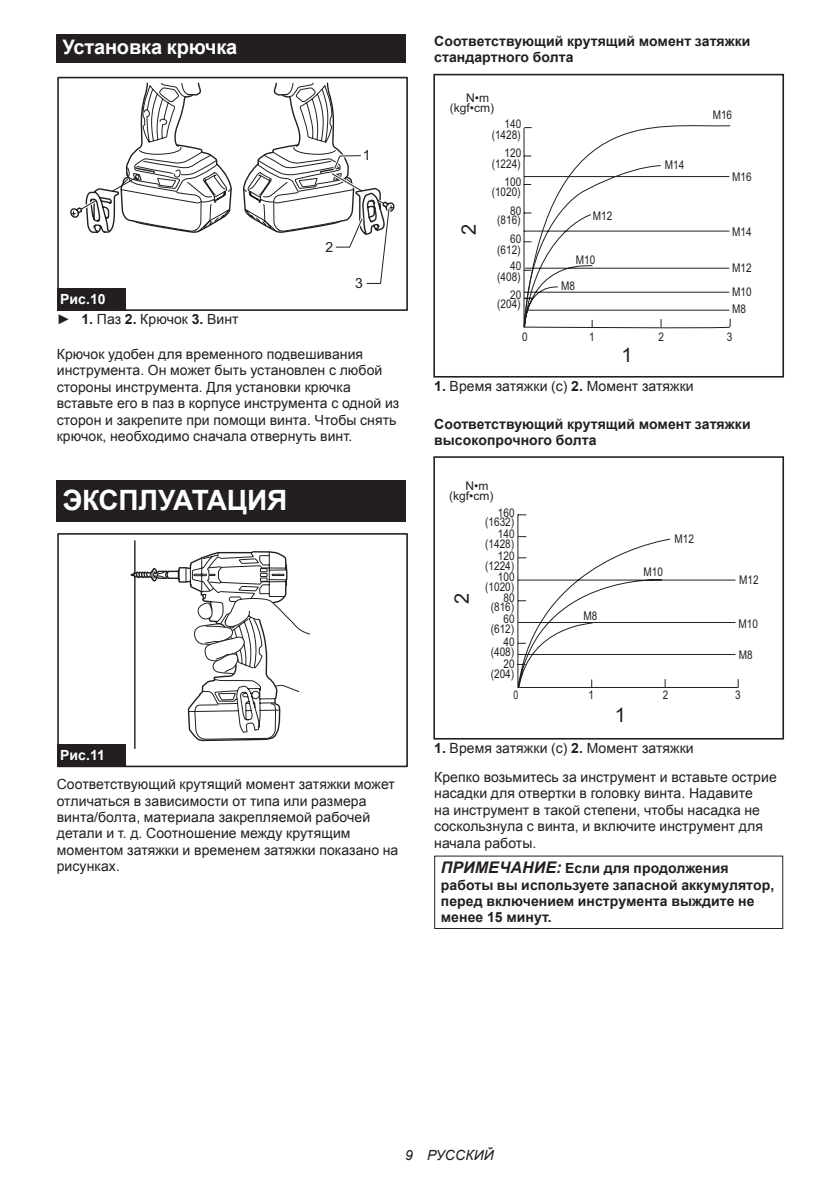
<style>
.page{position:relative;width:840px;height:1191px;background:#fff}
.page>*{position:absolute;margin:0;border:0;box-sizing:border-box;transform-origin:0 0}
.t1{font:700 28px "Arial";letter-spacing:-.01em;color:#fff}
.t2{font:700 20px "Arial";letter-spacing:-.01em;color:#fff}
.t3{font:20px "Arial";color:#231f20}
.t4{font:14px/16.4px "Arial";letter-spacing:.005em;color:#231f20}
.t5{font:700 14px/16.4px "Arial";letter-spacing:.005em;color:#231f20}
.t6{font:italic 14px "Arial";letter-spacing:.005em;color:#231f20}
.t7{font:700 14px "Arial";color:#fff}
.t8{font:12px/10.4px "Arial";color:#231f20;text-align:right;scale:.83 1}
.t9{font:12px/10px "Arial";color:#231f20}
.t10{font:12px "Arial";color:#231f20;scale:.73 1}
.s1{font-weight:700;color:#fff}
.s2{font-weight:700}
.s3{font-style:italic;font-size:16px}
</style>
<div class="page">
<div style="left:57px;top:34px;width:348px;height:29px;background:#231f20"></div>
<div style="left:57px;top:77px;width:350px;height:234px;border:2px solid #231f20"></div>
<svg style="left:70px;top:79px;width:325px;height:205px"></svg>
<div style="left:57px;top:288px;width:68px;height:23px;background:#231f20"></div>
<div style="left:57px;top:480px;width:348px;height:41px;background:#231f20"></div>
<div style="left:57px;top:533px;width:350px;height:234px;border:2px solid #231f20"></div>
<svg style="left:126px;top:533px;width:184px;height:234px"></svg>
<div style="left:57px;top:744px;width:68px;height:23px;background:#231f20"></div>
<svg style="left:523px;top:125px;width:208px;height:202px"></svg>
<div style="left:433px;top:74px;width:350px;height:303px;border:2px solid #231f20"></div>
<svg style="left:517px;top:514px;width:222px;height:174px"></svg>
<div style="left:433px;top:456px;width:350px;height:283px;border:2px solid #231f20"></div>
<div style="left:434px;top:855px;width:348px;height:74px;border:1px solid #231f20"></div>
<h2 class="t2" style="left:62px;top:34px;width:176px">Установка крючка</h2>
<p class="t4" style="left:363px;top:147px;width:9px">1</p>
<p class="t4" style="left:325px;top:239px;width:9px">2</p>
<p class="t4" style="left:355px;top:274px;width:9px">3</p>
<p class="t4" style="left:57px;top:289px;width:183px;line-height:20.2px"><span class="s1">Рис.10<br></span>► <span class="s2">1.</span> Паз <span class="s2">2.</span> Крючок <span class="s2">3.</span> Винт</p>
<p class="t4" style="left:57px;top:346px;width:344px">Крючок удобен для временного подвешивания инструмента. Он может быть установлен с любой стороны инструмента. Для установки крючка вставьте его в паз в корпусе инструмента с одной из сторон и закрепите при помощи винта. Чтобы снять крючок, необходимо сначала отвернуть винт.</p>
<h1 class="t1" style="left:62px;top:482px;width:226px">ЭКСПЛУАТАЦИЯ</h1>
<p class="t7" style="left:60px;top:746px;width:46px">Рис.11</p>
<p class="t4" style="left:57px;top:776px;width:343px">Соответствующий крутящий момент затяжки может отличаться в зависимости от типа или размера винта/болта, материала закрепляемой рабочей детали и т. д. Соотношение между крутящим моментом затяжки и временем затяжки показано на рисунках.</p>
<p class="t5" style="left:434px;top:33px;width:318px">Соответствующий крутящий момент затяжки стандартного болта</p>
<p class="t9" style="left:466px;top:92px;width:24px">N•m</p>
<p class="t9" style="left:449px;top:103px;width:46px">(kgf•cm)</p>
<h2 class="t3" style="left:455px;top:235px;width:13px;rotate:-90deg">2</h2>
<p class="t8" style="left:491px;top:118px;width:37px;line-height:11.4px">140 (1428)</p>
<p class="t8" style="left:504px;top:148px;width:22px">120</p>
<p class="t8" style="left:504px;top:176px;width:22px">100</p>
<p class="t8" style="left:510px;top:206px;width:15px">80</p>
<p class="t8" style="left:510px;top:234px;width:15px">60</p>
<p class="t8" style="left:510px;top:261px;width:15px">40</p>
<p class="t8" style="left:510px;top:290px;width:15px">20</p>
<p class="t8" style="left:491px;top:159px;width:36px">(1224)</p>
<p class="t8" style="left:491px;top:186px;width:36px">(1020)</p>
<p class="t8" style="left:497px;top:215px;width:30px">(816)</p>
<p class="t8" style="left:497px;top:245px;width:30px">(612)</p>
<p class="t8" style="left:497px;top:272px;width:30px">(408)</p>
<p class="t8" style="left:497px;top:299px;width:30px">(204)</p>
<p class="t8" style="left:522px;top:331px;width:8px">0</p>
<p class="t8" style="left:592px;top:211px;width:25px">M12</p>
<p class="t8" style="left:575px;top:254px;width:25px">M10</p>
<p class="t8" style="left:561px;top:281px;width:18px">M8</p>
<p class="t8" style="left:664px;top:160px;width:25px">M14</p>
<p class="t8" style="left:712px;top:110px;width:25px">M16</p>
<p class="t8" style="left:731px;top:171px;width:25px">M16</p>
<p class="t8" style="left:731px;top:227px;width:25px">M14</p>
<p class="t8" style="left:731px;top:256px;width:25px;line-height:24px;text-align:left">M12<br>M10</p>
<p class="t8" style="left:731px;top:304px;width:18px">M8</p>
<p class="t8" style="left:588px;top:331px;width:8px">1</p>
<p class="t8" style="left:658px;top:331px;width:8px">2</p>
<p class="t8" style="left:726px;top:331px;width:8px">3</p>
<h2 class="t3" style="left:621px;top:342px;width:13px">1</h2>
<p class="t4" style="left:434px;top:378px;width:261px"><span class="s2">1.</span> Время затяжки (с) <span class="s2">2.</span> Момент затяжки</p>
<p class="t5" style="left:434px;top:416px;width:318px">Соответствующий крутящий момент затяжки высокопрочного болта</p>
<p class="t9" style="left:449px;top:481px;width:46px;text-indent:16px">N•m (kgf•cm)</p>
<h2 class="t3" style="left:448px;top:604px;width:13px;rotate:-90deg">2</h2>
<p class="t8" style="left:485px;top:509px;width:37px;line-height:8.8px">160 (1632)</p>
<p class="t8" style="left:485px;top:529px;width:37px;line-height:9.6px">140 (1428)</p>
<p class="t8" style="left:485px;top:551px;width:37px;line-height:9.8px">120 (1224)</p>
<p class="t8" style="left:485px;top:572px;width:37px">100 (1020)<br>80</p>
<p class="t8" style="left:490px;top:601px;width:30px;line-height:12.2px">(816)<br>60</p>
<p class="t8" style="left:490px;top:622px;width:30px;line-height:13px">(612)<br>40</p>
<p class="t8" style="left:490px;top:645px;width:30px;line-height:12.4px">(408)<br>20</p>
<p class="t8" style="left:490px;top:668px;width:30px">(204)</p>
<p class="t8" style="left:583px;top:610px;width:18px">M8</p>
<p class="t8" style="left:643px;top:567px;width:25px">M10</p>
<p class="t8" style="left:674px;top:534px;width:25px">M12</p>
<p class="t8" style="left:738px;top:574px;width:25px">M12</p>
<p class="t8" style="left:738px;top:618px;width:25px">M10</p>
<p class="t8" style="left:738px;top:649px;width:18px">M8</p>
<p class="t10" style="left:513px;top:687px;width:8px">0</p>
<p class="t8" style="left:588px;top:690px;width:8px">1</p>
<p class="t8" style="left:662px;top:690px;width:8px">2</p>
<p class="t8" style="left:734px;top:690px;width:8px">3</p>
<h2 class="t3" style="left:614px;top:702px;width:13px">1</h2>
<p class="t4" style="left:434px;top:734px;width:344px;line-height:28.8px"><span class="s2">1.</span> Время затяжки (с) <span class="s2">2.</span> Момент затяжки<br>Крепко возьмитесь за инструмент и вставьте острие</p>
<p class="t4" style="left:434px;top:785px;width:330px">насадки для отвертки в головку винта. Надавите на инструмент в такой степени, чтобы насадка не соскользнула с винта, и включите инструмент для начала работы.</p>
<p class="t5" style="left:440px;top:860px;width:334px"><span class="s3">ПРИМЕЧАНИЕ:</span> Если для продолжения работы вы используете запасной аккумулятор, перед включением инструмента выждите не менее 15 минут.</p>
<p class="t6" style="left:405px;top:1146px;width:90px">9 РУССКИЙ</p>
</div>
